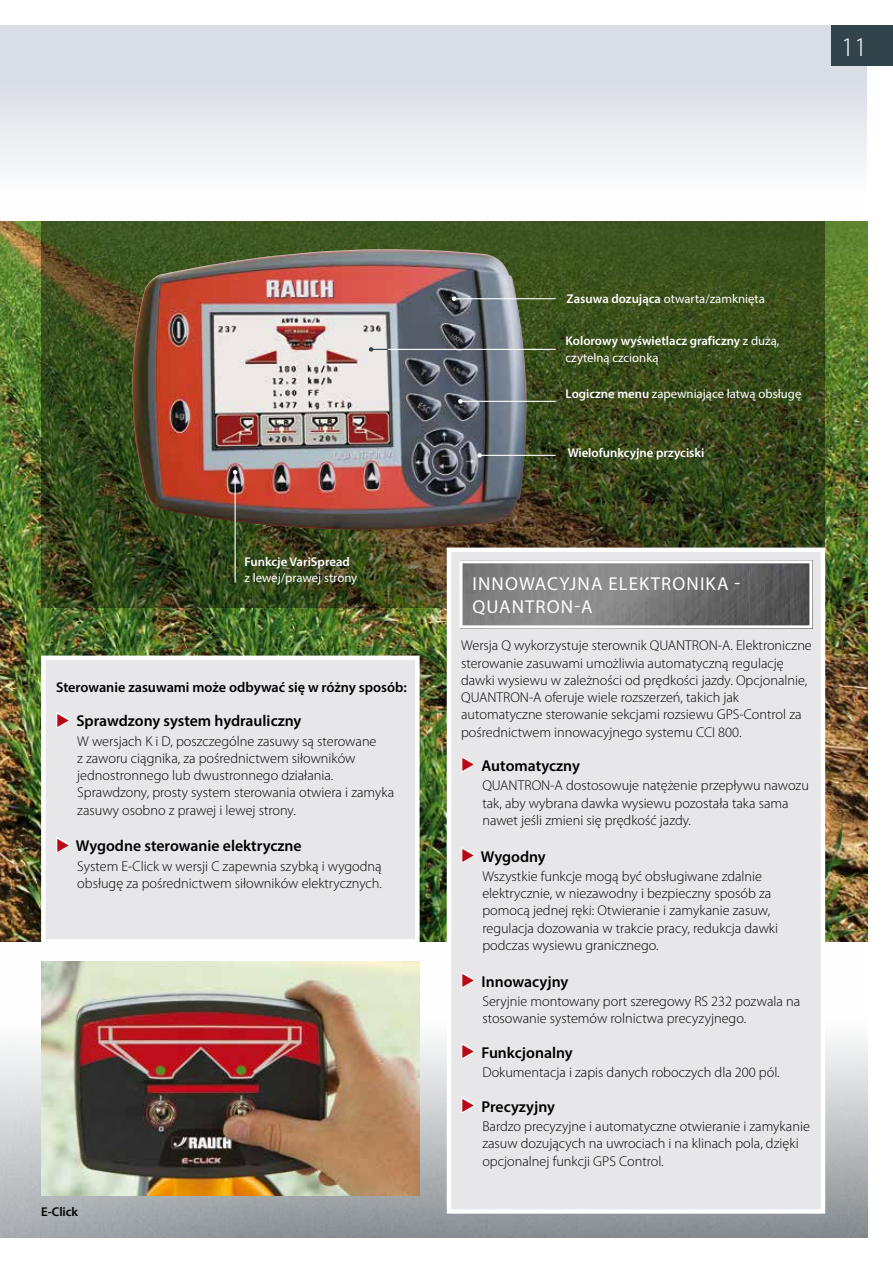
<style>
.page{position:relative;width:893px;height:1263px;background:#fff}
.page>*{position:absolute;margin:0;border:0;box-sizing:border-box;transform-origin:0 0}
.t1{font:300 27px "Myriad Pro";color:#fff}
.t2{font:18.75px/22.5px "Myriad Pro";letter-spacing:.06em;color:#fff}
.t3{font:600 15.75px "Myriad Pro";color:#000}
.t4{font:300 14.25px/17.2px "Myriad Pro";color:#000}
.t5{font:600 14.25px "Myriad Pro";color:#000}
.t6{font:600 12.75px/16.5px "Myriad Pro";color:#fff}
.t7{font:12.75px "Myriad Pro";color:#fff}
.t8{font:600 12.75px "Myriad Pro";color:#000}
.s1{color:#b80718}
.s2{font-weight:600}
.s3{font-weight:400}
</style>
<div class="page">
<svg style="left:0;top:26px;width:867px;height:450px"></svg>
<img style="left:0;top:476px;width:867px;height:761px">
<div style="left:831px;top:26px;width:62px;height:40px;background:#31434b"></div>
<div style="left:41px;top:656px;width:379px;height:288px;background:#e7e6e8;border:4px solid #fff"></div>
<svg style="left:56px;top:712px;width:14px;height:16px"></svg>
<svg style="left:56px;top:837px;width:14px;height:16px"></svg>
<svg style="left:41px;top:221px;width:784px;height:387px;background:#3a4a1c"></svg>
<img style="left:132px;top:249px;width:395px;height:281px">
<hr style="left:454px;top:298px;width:102px;height:1px;background:#fff">
<svg style="left:452px;top:296px;width:4px;height:5px"></svg>
<hr style="left:460px;top:401px;width:96px;height:1px;background:#fff">
<svg style="left:458px;top:399px;width:5px;height:5px"></svg>
<hr style="left:388px;top:349px;width:168px;height:1px;background:#fff">
<svg style="left:369px;top:347px;width:19px;height:5px"></svg>
<hr style="left:480px;top:455px;width:76px;height:1px;background:#fff">
<svg style="left:477px;top:453px;width:5px;height:5px"></svg>
<hr style="left:235px;top:472px;width:1px;height:111px;background:#fff">
<svg style="left:233px;top:470px;width:4px;height:4px"></svg>
<div style="left:447px;top:548px;width:378px;height:666px;background:#e7e6e8;border:4px solid #fff"></div>
<img style="left:463px;top:564px;width:345px;height:60px">
<div style="left:459px;top:560px;width:353px;height:68px;border:3px solid #fff"></div>
<svg style="left:461px;top:757px;width:14px;height:16px"></svg>
<svg style="left:461px;top:847px;width:14px;height:16px"></svg>
<svg style="left:461px;top:972px;width:14px;height:16px"></svg>
<svg style="left:461px;top:1043px;width:14px;height:16px"></svg>
<svg style="left:461px;top:1097px;width:14px;height:16px"></svg>
<img style="left:41px;top:962px;width:379px;height:234px">
<h1 class="t1" style="left:841px;top:32px;width:28px">11</h1>
<p class="t6" style="left:244px;top:553px;width:107px">Funkcje VariSpread</p>
<p class="t7" style="left:244px;top:570px;width:114px">z lewej/prawej strony</p>
<p class="t5" style="left:56px;top:678px;width:352px">Sterowanie zasuwami może odbywać się w różny sposób:</p>
<p class="t3" style="left:56px;top:711px;width:247px"><span class="s1">◆</span> Sprawdzony system hydrauliczny</p>
<p class="t4" style="left:77px;top:732px;width:318px">W wersjach K i D, poszczególne zasuwy są sterowane<br>z zaworu ciągnika, za pośrednictwem siłowników jednostronnego lub dwustronnego działania.<br>Sprawdzony, prosty system sterowania otwiera i zamyka zasuwy osobno z prawej i lewej strony.</p>
<p class="t3" style="left:56px;top:836px;width:247px"><span class="s1">◆</span> Wygodne sterowanie elektryczne</p>
<p class="t4" style="left:77px;top:857px;width:306px">System E-Click w wersji C zapewnia szybką i wygodną obsługę za pośrednictwem siłowników elektrycznych.</p>
<p class="t8" style="left:41px;top:1203px;width:38px">E-Click</p>
<p class="t7" style="left:567px;top:291px;width:200px"><span class="s2">Zasuwa dozująca</span> otwarta/zamknięta</p>
<p class="t6" style="left:566px;top:332px;width:215px">Kolorowy wyświetlacz graficzny <span class="s3">z dużą, czytelną czcionką</span></p>
<p class="t7" style="left:566px;top:386px;width:237px"><span class="s2">Logiczne menu</span> zapewniające łatwą obsługę</p>
<p class="t6" style="left:568px;top:444px;width:138px">Wielofunkcyjne przyciski</p>
<h2 class="t2" style="left:472px;top:572px;width:269px">INNOWACYJNA ELEKTRONIKA -<br>QUANTRON-A</h2>
<p class="t4" style="left:461px;top:637px;width:352px">Wersja Q wykorzystuje sterownik QUANTRON-A. Elektroniczne sterowanie zasuwami umożliwia automatyczną regulację dawki wysiewu w zależności od prędkości jazdy. Opcjonalnie, QUANTRON-A oferuje wiele rozszerzeń, takich jak automatyczne sterowanie sekcjami rozsiewu GPS-Control za pośrednictwem innowacyjnego systemu CCI 800.</p>
<p class="t3" style="left:461px;top:756px;width:120px"><span class="s1">◆</span> Automatyczny</p>
<p class="t4" style="left:482px;top:777px;width:328px">QUANTRON-A dostosowuje natężenie przepływu nawozu tak, aby wybrana dawka wysiewu pozostała taka sama nawet jeśli zmieni się prędkość jazdy.</p>
<p class="t3" style="left:461px;top:846px;width:86px"><span class="s1">◆</span> Wygodny</p>
<p class="t4" style="left:482px;top:868px;width:297px">Wszystkie funkcje mogą być obsługiwane zdalnie elektrycznie, w niezawodny i bezpieczny sposób za pomocą jednej ręki: Otwieranie i zamykanie zasuw, regulacja dozowania w trakcie pracy, redukcja dawki podczas wysiewu granicznego.</p>
<p class="t3" style="left:461px;top:971px;width:109px"><span class="s1">◆</span> Innowacyjny</p>
<p class="t4" style="left:482px;top:993px;width:319px">Seryjnie montowany port szeregowy RS 232 pozwala na stosowanie systemów rolnictwa precyzyjnego.</p>
<p class="t3" style="left:461px;top:1042px;width:113px"><span class="s1">◆</span> Funkcjonalny</p>
<p class="t4" style="left:482px;top:1064px;width:299px">Dokumentacja i zapis danych roboczych dla 200 pól.</p>
<p class="t3" style="left:461px;top:1096px;width:95px"><span class="s1">◆</span> Precyzyjny</p>
<p class="t4" style="left:482px;top:1118px;width:329px">Bardzo precyzyjne i automatyczne otwieranie i zamykanie zasuw dozujących na uwrociach i na klinach pola, dzięki opcjonalnej funkcji GPS Control.</p>
</div>
